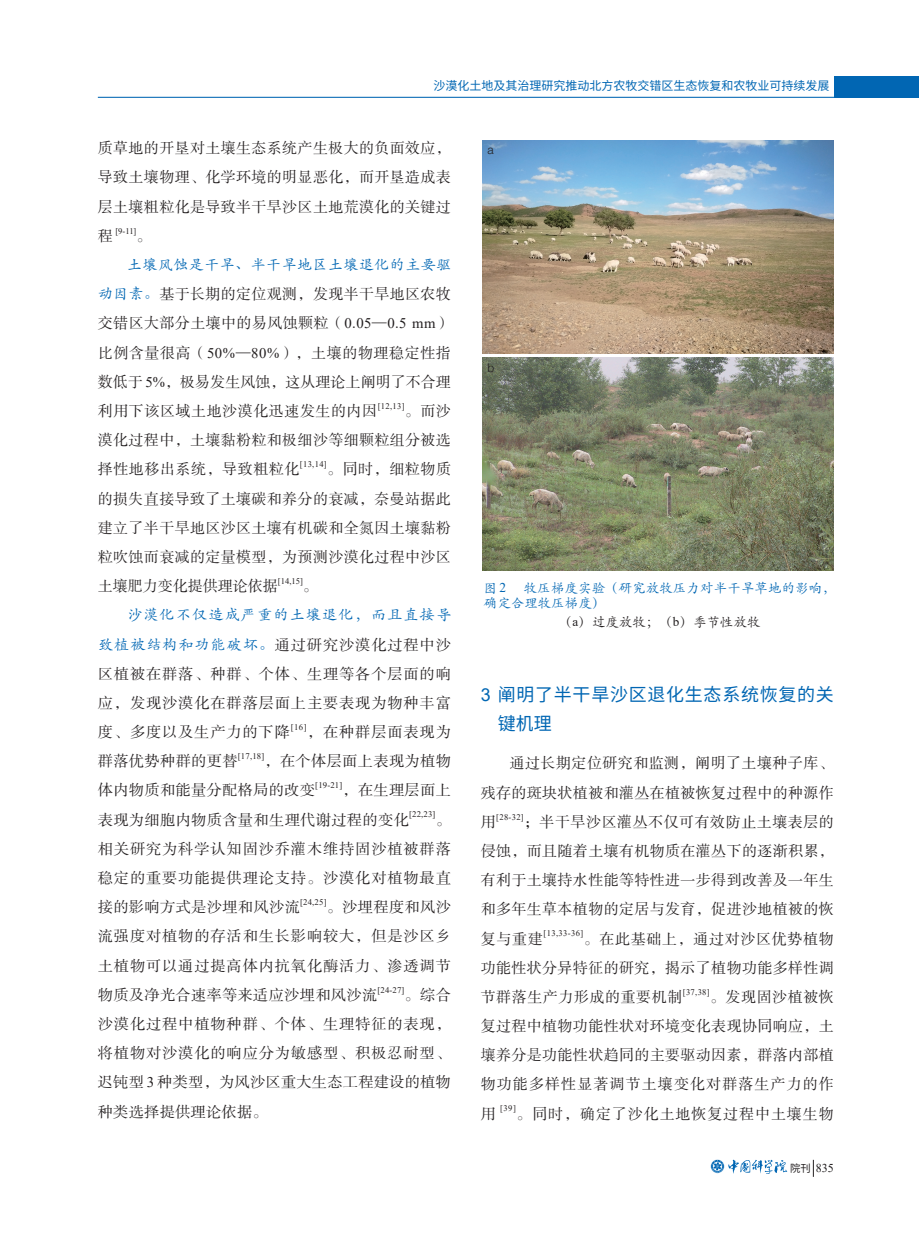
<style>
.page{position:relative;width:919px;height:1238px;background:#fff}
.page>*{position:absolute;margin:0;border:0;box-sizing:border-box;transform-origin:0 0}
.t1{font:18px/29.2px "Source Han Sans CN";letter-spacing:.04em;color:#0166b3}
.t2{font:15px/29.1px "FZSSJW GB1 0";letter-spacing:.025em;color:#231f20;text-align:justify}
.t3{font:15px "FZSSJW GB1 0";letter-spacing:.06em;color:#231f20}
.t4{font:15px "FZSSJW GB1 0";letter-spacing:.05em;color:#231f20}
.b{font:13.5px/15px "ST Kaiti";letter-spacing:.005em;color:#0166b3}
.a{font:13.5px "ST Kaiti";color:#231f20}
.t5{font:12px "Source Han Sans CN";color:#0166b3}
.t6{font:12px "Times New Roman";color:#231f20}
.t7{font:300 12px "Helvetica Neue LT Pro";color:#231f20}
.t8{font:8.55px "Times New Roman";letter-spacing:.025em;color:#231f20}
.s1{font-family:"ST Kaiti";color:#0166b3}
.s2{font-family:"Times New Roman";font-size:14.7px}
.s3{font-family:"Times New Roman";font-size:13.05px}
.s4{font-family:"Times New Roman";font-size:13.35px}
.s5{font-family:"Arial";font-size:17.85px}
.s6{font-family:"Source Han Sans CN";font-size:10.35px}
</style>
<div class="page">
<svg style="left:710px;top:1159px;width:77px;height:14px"></svg>
<svg style="left:813px;top:1159px;width:1px;height:17px"></svg>
<div style="left:834px;top:77px;width:84px;height:21px;background:#0166b3"></div>
<hr style="left:98px;top:97px;width:820px;height:1px;background:#0166b3">
<img style="left:482px;top:140px;width:351px;height:213px">
<img style="left:482px;top:357px;width:351px;height:213px">
<p class="t5" style="left:433px;top:79px;width:397px">沙漠化土地及其治理研究推动北方农牧交错区生态恢复和农牧业可持续发展</p>
<p class="t2" style="left:98px;top:134px;width:354px">质草地的开垦对土壤生态系统产生极大的负面效应，导致土壤物理、化学环境的明显恶化，而开垦造成表层土壤粗粒化是导致半干旱沙区土地荒漠化的关键过程</p>
<p class="t8" style="left:115px;top:225px;width:23px">[9-11]</p>
<p class="t2" style="left:136px;top:222px;width:16px">。</p>
<p class="t2" style="left:98px;top:250px;width:354px;text-indent:29px"><span class="s1">土壤风蚀是干旱、半干旱地区土壤退化的主要驱动因素。</span>基于长期的定位观测，发现半干旱地区农牧交错区大部分土壤中的易风蚀颗粒（<span class="s2">0.05</span>—<span class="s2">0.5 mm</span>）比例含量很高（<span class="s2">50%</span>—<span class="s2">80%</span>），土壤的物理稳定性指数低于 <span class="s2">5%</span>，极易发生风蚀，这从理论上阐明了不合理利用下该区域土地沙漠化迅速发生的内因</p>
<p class="t8" style="left:377px;top:400px;width:28px">[12,13]</p>
<p class="t2" style="left:98px;top:397px;width:354px;text-indent:307px">。而沙漠化过程中，土壤黏粉粒和极细沙等细颗粒组分被选择性地移出系统，导致粗粒化</p>
<p class="t8" style="left:300px;top:458px;width:28px">[13,14]</p>
<p class="t2" style="left:98px;top:455px;width:354px;text-indent:229px">。同时，细粒物质的损失直接导致了土壤碳和养分的衰减，奈曼站据此建立了半干旱地区沙区土壤有机碳和全氮因土壤黏粉粒吹蚀而衰减的定量模型，为预测沙漠化过程中沙区土壤肥力变化提供理论依据</p>
<p class="t8" style="left:278px;top:575px;width:26px">[14,15]</p>
<p class="t2" style="left:303px;top:572px;width:16px">。</p>
<p class="t2" style="left:98px;top:600px;width:354px;text-indent:29px"><span class="s1">沙漠化不仅造成严重的土壤退化，而且直接导致植被结构和功能破坏。</span>通过研究沙漠化过程中沙区植被在群落、种群、个体、生理等各个层面的响应，发现沙漠化在群落层面上主要表现为物种丰富度、多度以及生产力的下降</p>
<p class="t8" style="left:291px;top:721px;width:17px">[16]</p>
<p class="t4" style="left:307px;top:724px;width:145px">，在种群层面表现为</p>
<p class="t2" style="left:98px;top:747px;width:141px">群落优势种群的更替</p>
<p class="t8" style="left:238px;top:750px;width:28px">[17,18]</p>
<p class="t2" style="left:98px;top:747px;width:354px;text-indent:167px">，在个体层面上表现为植物体内物质和能量分配格局的改变</p>
<p class="t8" style="left:315px;top:779px;width:29px">[19-21]</p>
<p class="t2" style="left:98px;top:776px;width:354px;text-indent:244px">，在生理层面上表现为细胞内物质含量和生理代谢过程的变化</p>
<p class="t8" style="left:409px;top:808px;width:28px">[22,23]</p>
<p class="t2" style="left:98px;top:805px;width:354px;text-indent:338px">。相关研究为科学认知固沙乔灌木维持固沙植被群落稳定的重要功能提供理论支持。沙漠化对植物最直接的影响方式是沙埋和风沙流</p>
<p class="t8" style="left:300px;top:896px;width:28px">[24,25]</p>
<p class="t2" style="left:98px;top:893px;width:354px;text-indent:229px">。沙埋程度和风沙流强度对植物的存活和生长影响较大，但是沙区乡土植物可以通过提高体内抗氧化酶活力、渗透调节物质及净光合速率等来适应沙埋和风沙流</p>
<p class="t8" style="left:377px;top:983px;width:29px">[24-27]</p>
<p class="t2" style="left:98px;top:980px;width:354px;text-indent:307px">。综合沙漠化过程中植物种群、个体、生理特征的表现，将植物对沙漠化的响应分为敏感型、积极忍耐型、迟钝型 <span class="s2">3</span> 种类型，为风沙区重大生态工程建设的植物种类选择提供理论依据。</p>
<p class="t7" style="left:487px;top:142px;width:8px">a</p>
<p class="t7" style="left:487px;top:360px;width:8px">b</p>
<p class="b" style="left:483px;top:579px;width:353px;text-indent:40px">牧压梯度实验（研究放牧压力对半干旱草地的影响，确定合理牧压梯度）</p>
<p class="a" style="left:559px;top:612px;width:203px">（<span class="s3">a</span>）过度放牧；（<span class="s3">b</span>）季节性放牧</p>
<p class="b" style="left:483px;top:579px;width:24px">图<span class="s4">2</span></p>
<p class="t1" style="left:497px;top:680px;width:337px;text-indent:-17px"><span class="s5">3</span> 阐明了半干旱沙区退化生态系统恢复的关键机理</p>
<p class="t2" style="left:480px;top:749px;width:354px;text-indent:29px">通过长期定位研究和监测，阐明了土壤种子库、残存的斑块状植被和灌丛在植被恢复过程中的种源作用</p>
<p class="t8" style="left:496px;top:810px;width:29px">[28-32]</p>
<p class="t2" style="left:480px;top:807px;width:354px;text-indent:43px">；半干旱沙区灌丛不仅可有效防止土壤表层的侵蚀，而且随着土壤有机物质在灌丛下的逐渐积累，有利于土壤持水性能等特性进一步得到改善及一年生和多年生草本植物的定居与发育，促进沙地植被的恢复与重建</p>
<p class="t8" style="left:543px;top:927px;width:41px">[13,33-36]</p>
<p class="t2" style="left:480px;top:924px;width:354px;text-indent:103px">。在此基础上，通过对沙区优势植物功能性状分异特征的研究，揭示了植物功能多样性调节群落生产力形成的重要机制</p>
<p class="t8" style="left:682px;top:985px;width:28px">[37,38]</p>
<p class="t2" style="left:480px;top:982px;width:354px;text-indent:229px">。发现固沙植被恢复过程中植物功能性状对环境变化表现协同响应，土壤养分是功能性状趋同的主要驱动因素，群落内部植物功能多样性显著调节土壤变化对群落生产力的作用</p>
<p class="t8" style="left:500px;top:1102px;width:17px">[39]</p>
<p class="t3" style="left:516px;top:1105px;width:319px">。同时，确定了沙化土地恢复过程中土壤生物</p>
<p class="t6" style="left:790px;top:1159px;width:45px"><span class="s6">院刊</span> 835</p>
</div>
